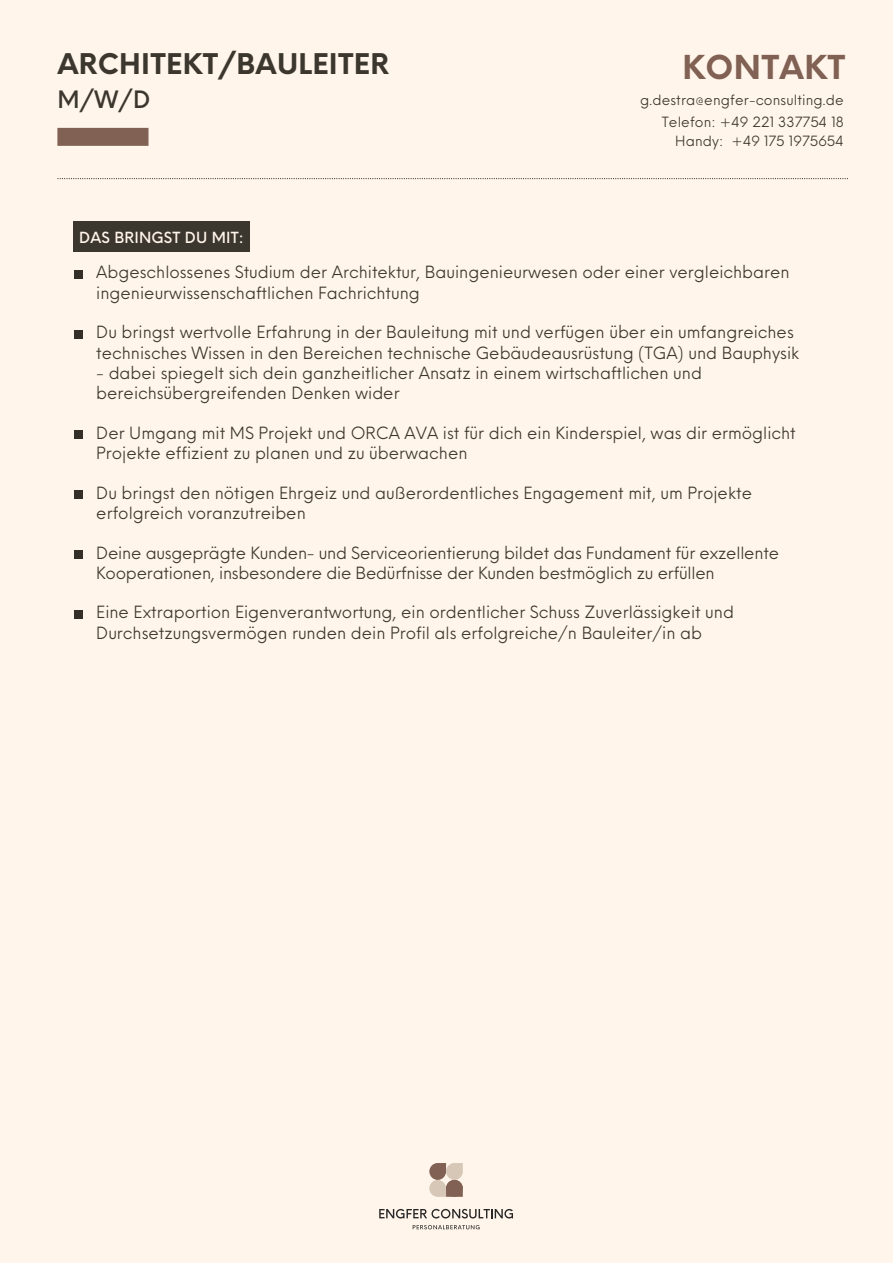
<style>
.page{position:relative;width:893px;height:1264px;background:#fff}
.page>*{position:absolute;margin:0;border:0;box-sizing:border-box;transform-origin:0 0}
.t1{font:700 32.25px "Neue Einstellung";letter-spacing:.01em;color:#806153}
.t2{font:700 27.75px "Neue Einstellung";letter-spacing:.01em;color:#3b362e}
.t3{font:500 23.4px "Neue Einstellung";color:#3b362e}
.t4{font:16.5px/20.2px "Neue Einstellung";color:#3b362e}
.t5{font:500 15px "Neue Einstellung";letter-spacing:.01em;color:#fff5ea}
.t6{font:13.8px "Neue Einstellung";letter-spacing:.01em;color:#3b362e}
</style>
<div class="page">
<div style="left:0;top:0;width:892px;height:1262px;background:#fff5ea"></div>
<div style="left:57px;top:128px;width:91px;height:18px;background:#806153"></div>
<svg style="left:57px;top:178px;width:790px;height:1px"></svg>
<div style="left:74px;top:270px;width:9px;height:8px;background:#332f28"></div>
<div style="left:74px;top:430px;width:9px;height:9px;background:#332f28"></div>
<div style="left:73px;top:221px;width:177px;height:30px;background:#3b362e"></div>
<div style="left:74px;top:550px;width:9px;height:8px;background:#332f28"></div>
<div style="left:74px;top:330px;width:9px;height:8px;background:#332f28"></div>
<div style="left:74px;top:610px;width:9px;height:8px;background:#332f28"></div>
<div style="left:74px;top:490px;width:9px;height:8px;background:#332f28"></div>
<svg style="left:412px;top:1225px;width:67px;height:4px"></svg>
<svg style="left:379px;top:1208px;width:134px;height:10px"></svg>
<svg style="left:429px;top:1163px;width:34px;height:33px"></svg>
<p class="t2" style="left:57px;top:39px;width:333px">ARCHITEKT/BAULEITER</p>
<p class="t3" style="left:57px;top:79px;width:94px">M/W/D</p>
<p class="t5" style="left:79px;top:224px;width:166px">DAS BRINGST DU MIT:</p>
<p class="t1" style="left:682px;top:38px;width:164px">KONTAKT</p>
<p class="t6" style="left:640px;top:88px;width:205px">g.destra@engfer-consulting.de</p>
<p class="t6" style="left:661px;top:110px;width:184px">Telefon: +49 221 337754 18</p>
<p class="t6" style="left:675px;top:128px;width:170px">Handy: +49 175 1975654</p>
<p class="t4" style="left:96px;top:260px;width:695px">Abgeschlossenes Studium der Architektur, Bauingenieurwesen oder einer vergleichbaren ingenieurwissenschaftlichen Fachrichtung</p>
<p class="t4" style="left:96px;top:320px;width:704px">Du bringst wertvolle Erfahrung in der Bauleitung mit und verfügen über ein umfangreiches technisches Wissen in den Bereichen technische Gebäudeausrüstung (TGA) und Bauphysik</p>
<p class="t4" style="left:96px;top:361px;width:607px">- dabei spiegelt sich dein ganzheitlicher Ansatz in einem wirtschaftlichen und bereichsübergreifenden Denken wider</p>
<p class="t4" style="left:96px;top:421px;width:701px">Der Umgang mit MS Projekt und ORCA AVA ist für dich ein Kinderspiel, was dir ermöglicht<br>Projekte effizient zu planen und zu überwachen</p>
<p class="t4" style="left:96px;top:481px;width:657px">Du bringst den nötigen Ehrgeiz und außerordentliches Engagement mit, um Projekte erfolgreich voranzutreiben</p>
<p class="t4" style="left:96px;top:540px;width:684px">Deine ausgeprägte Kunden- und Serviceorientierung bildet das Fundament für exzellente<br>Kooperationen, insbesondere die Bedürfnisse der Kunden bestmöglich zu erfüllen</p>
<p class="t4" style="left:96px;top:600px;width:639px">Eine Extraportion Eigenverantwortung, ein ordentlicher Schuss Zuverlässigkeit und<br>Durchsetzungsvermögen runden dein Profil als erfolgreiche/n Bauleiter/in ab</p>
</div>
